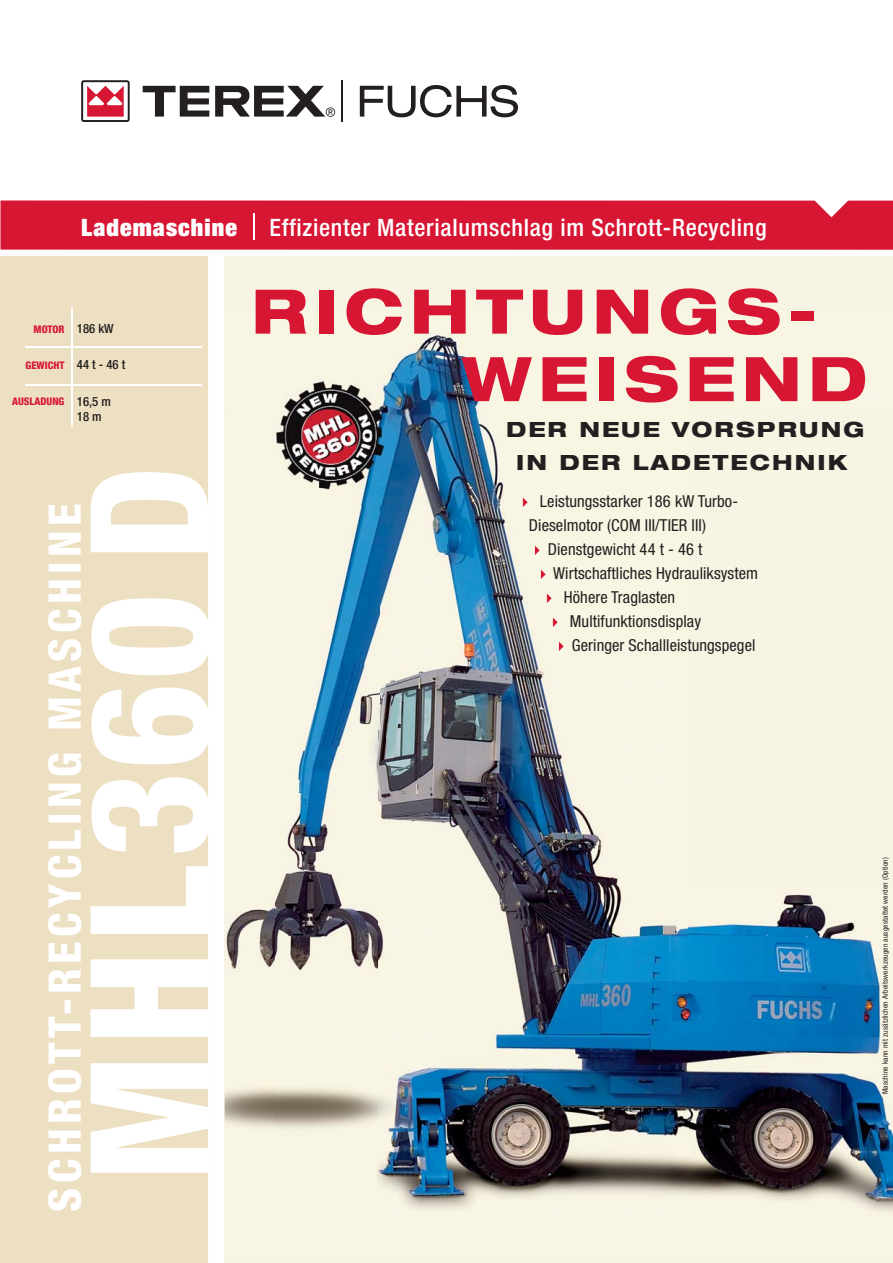
<style>
.page{position:relative;width:893px;height:1263px;background:#fff}
.page>*{position:absolute;margin:0;border:0;box-sizing:border-box;transform-origin:0 0}
.t1{font:800 condensed 165px "Helvetica Neue";letter-spacing:.05em;color:#fff}
.t2{font:800 expanded 61.5px/67.5px "Helvetica Neue";letter-spacing:.1em;color:#d71634}
.t3{font:800 condensed 45px "Helvetica Neue";letter-spacing:.1em;color:#fff}
.t4{font:500 condensed 24px "Helvetica Neue";letter-spacing:.03em;color:#fff}
.t5{font:900 expanded 24px "Helvetica Neue";letter-spacing:.045em;color:#fff}
.t6{font:800 expanded 21px/33px "Helvetica Neue";letter-spacing:.1em;color:#231f20;text-align:center}
.t7{font:condensed 16.5px "Helvetica Neue";letter-spacing:.005em;color:#231f20}
.t8{font:500 condensed 12.75px/15.3px "Helvetica Neue";color:#231f20}
.t9{font:800 condensed 10.5px "Helvetica Neue";color:#d71634}
.t10{font:condensed 7.5px "Helvetica Neue";letter-spacing:.02em;color:#231f20}
</style>
<div class="page">
<div style="left:0;top:256px;width:208px;height:1007px;background:#ede0c2"></div>
<div style="left:0;top:201px;width:893px;height:49px;background:#d71634"></div>
<hr style="left:25px;top:346px;width:176px;height:1px;background:#fff">
<hr style="left:25px;top:384px;width:176px;height:1px;background:#fff">
<hr style="left:71px;top:307px;width:1px;height:119px;background:#fff">
<div style="left:224px;top:257px;width:669px;height:1006px;background:#f8f4e3"></div>
<img style="left:396px;top:334px;width:85px;height:81px">
<img style="left:225px;top:899px;width:51px;height:229px">
<img style="left:379px;top:415px;width:514px;height:797px">
<img style="left:276px;top:505px;width:103px;height:679px">
<svg style="left:523px;top:498px;width:5px;height:9px"></svg>
<svg style="left:535px;top:546px;width:5px;height:9px"></svg>
<svg style="left:541px;top:570px;width:5px;height:9px"></svg>
<svg style="left:547px;top:594px;width:5px;height:9px"></svg>
<svg style="left:553px;top:618px;width:5px;height:9px"></svg>
<svg style="left:559px;top:642px;width:5px;height:9px"></svg>
<img style="left:275px;top:366px;width:127px;height:139px">
<svg style="left:81px;top:80px;width:49px;height:42px"></svg>
<svg style="left:143px;top:86px;width:66px;height:31px"></svg>
<svg style="left:215px;top:86px;width:120px;height:31px"></svg>
<svg style="left:360px;top:85px;width:158px;height:32px"></svg>
<hr style="left:341px;top:80px;width:2px;height:42px;background:#231f20">
<h3 class="t5" style="left:81px;top:218px;width:157px">Lademaschine</h3>
<h3 class="t4" style="left:269px;top:219px;width:499px">Effizienter Materialumschlag im Schrott-Recycling</h3>
<p class="t9" style="left:34px;top:326px;width:32px">MOTOR</p>
<p class="t9" style="left:26px;top:362px;width:40px">GEWICHT</p>
<p class="t9" style="left:12px;top:398px;width:54px">AUSLADUNG</p>
<p class="t8" style="left:77px;top:322px;width:38px">186 kW</p>
<p class="t8" style="left:77px;top:358px;width:50px">44 t - 46 t</p>
<p class="t8" style="left:77px;top:394px;width:35px">16,5 m<br>18 m</p>
<h3 class="t3" style="left:49px;top:1212px;width:710px;rotate:-90deg">SCHROTT-RECYCLING MASCHINE</h3>
<h1 class="t1" style="left:90px;top:1182px;width:717px;rotate:-90deg">MHL360 D</h1>
<h2 class="t2" style="left:461px;top:283px;width:407px;text-indent:-210px">RICHTUNGS-<br>WEISEND</h2>
<p class="t6" style="left:506px;top:415px;width:360px">DER NEUE VORSPRUNG<br>IN DER LADETECHNIK</p>
<p class="t7" style="left:540px;top:495px;width:200px">Leistungsstarker 186 kW Turbo-</p>
<p class="t7" style="left:529px;top:519px;width:179px">Dieselmotor (COM III/TIER III)</p>
<p class="t7" style="left:548px;top:543px;width:156px">Dienstgewicht 44 t - 46 t</p>
<p class="t7" style="left:553px;top:567px;width:206px">Wirtschaftliches Hydrauliksystem</p>
<p class="t7" style="left:564px;top:591px;width:113px">Höhere Traglasten</p>
<p class="t7" style="left:570px;top:615px;width:133px">Multifunktionsdisplay</p>
<p class="t7" style="left:572px;top:639px;width:185px">Geringer Schallleistungspegel</p>
<p class="t10" style="left:882px;top:1094px;width:238px;rotate:-90deg">Maschine kann mit zusätzlichen Arbeitswerkzeugen ausgestattet werden (Option)</p>
</div>
